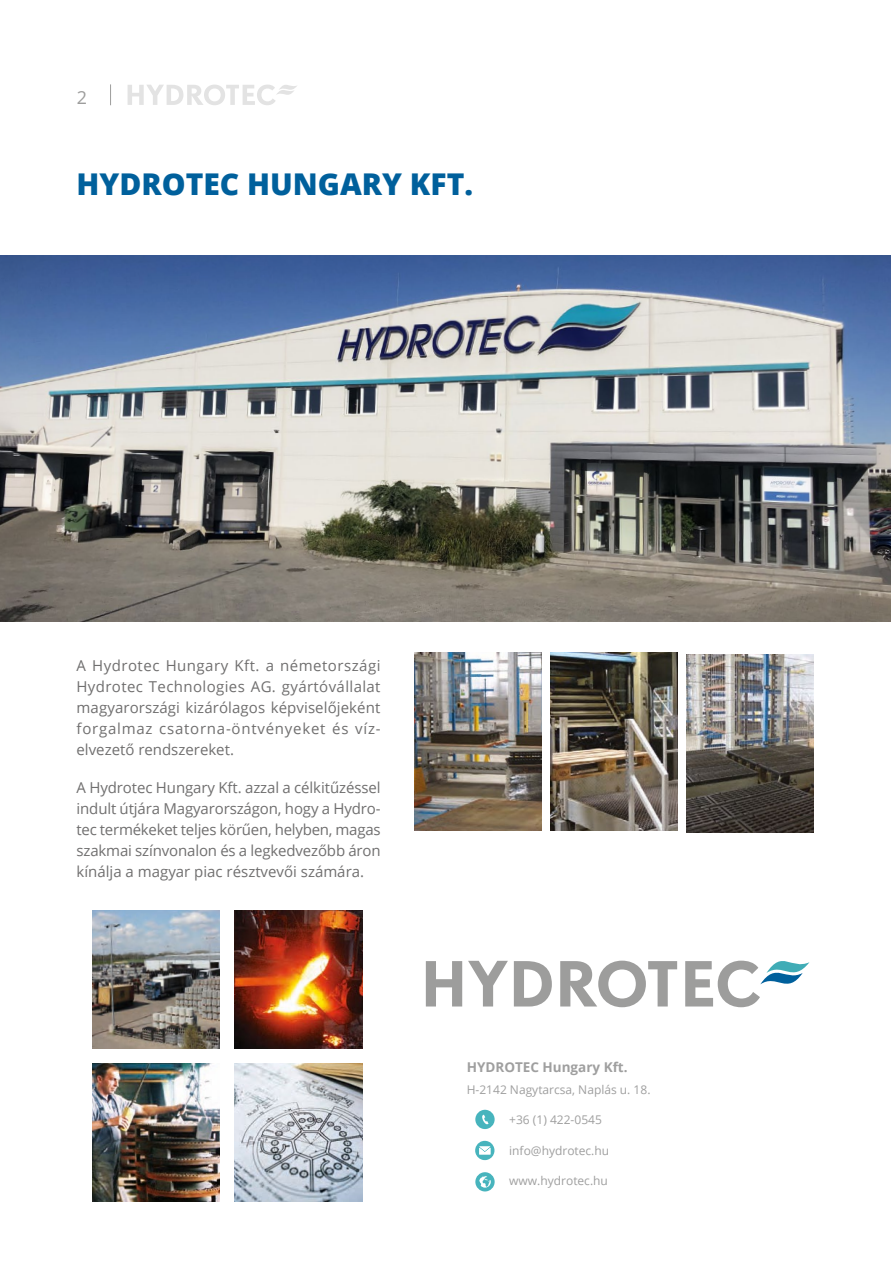
<style>
.page{position:relative;width:893px;height:1263px;background:#fff}
.page>*{position:absolute;margin:0;border:0;box-sizing:border-box;transform-origin:0 0}
.t1{font:800 30px "Open Sans";color:#00609c}
.t2{font:18px "Open Sans";color:#9d9d9c}
.t3{font:15px/21px "Open Sans";color:#706f6f;text-align:justify}
.t4{font:700 13.5px "Open Sans";color:#9f9f9f}
.t5{font:12px "Open Sans";color:#9f9f9f}
</style>
<div class="page">
<svg style="left:128px;top:84px;width:169px;height:21px"></svg>
<svg style="left:110px;top:84px;width:1px;height:21px"></svg>
<img style="left:0;top:255px;width:891px;height:366px">
<img style="left:550px;top:653px;width:128px;height:177px">
<img style="left:414px;top:653px;width:128px;height:177px">
<img style="left:686px;top:655px;width:128px;height:177px">
<img style="left:235px;top:1063px;width:127px;height:138px">
<img style="left:92px;top:911px;width:128px;height:138px">
<img style="left:92px;top:1064px;width:128px;height:137px">
<img style="left:235px;top:911px;width:127px;height:138px">
<svg style="left:475px;top:1140px;width:19px;height:20px"></svg>
<div style="left:475px;top:1110px;width:20px;height:19px;background:#47b4bd;border-radius:50%"></div>
<svg style="left:482px;top:1115px;width:7px;height:9px"></svg>
<svg style="left:475px;top:1172px;width:20px;height:19px"></svg>
<svg style="left:479px;top:1176px;width:12px;height:11px"></svg>
<svg style="left:426px;top:960px;width:383px;height:47px"></svg>
<p class="t2" style="left:77px;top:86px;width:12px">2</p>
<h1 class="t1" style="left:77px;top:162px;width:398px">HYDROTEC HUNGARY KFT.</h1>
<p class="t3" style="left:77px;top:654px;width:306px">A Hydrotec Hungary Kft. a németországi Hydrotec Technologies AG. gyártóvállalat magyarországi kizárólagos képviselőjeként forgalmaz csatorna-öntvényeket és víz&shy;elvezető rendszereket.</p>
<p class="t3" style="left:77px;top:776px;width:306px">A Hydrotec Hungary Kft. azzal a célkitűzéssel indult útjára Magyarországon, hogy a Hydro&shy;tec termékeket teljes körűen, helyben, magas szakmai színvonalon és a legkedvezőbb áron kínálja a magyar piac résztvevői számára.</p>
<p class="t4" style="left:467px;top:1057px;width:162px">HYDROTEC Hungary Kft.</p>
<p class="t5" style="left:467px;top:1081px;width:185px">H-2142 Nagytarcsa, Naplás u. 18.</p>
<p class="t5" style="left:509px;top:1112px;width:94px">+36 (1) 422-0545</p>
<p class="t5" style="left:509px;top:1142px;width:102px">info@hydrotec.hu</p>
<p class="t5" style="left:509px;top:1173px;width:100px">www.hydrotec.hu</p>
</div>
